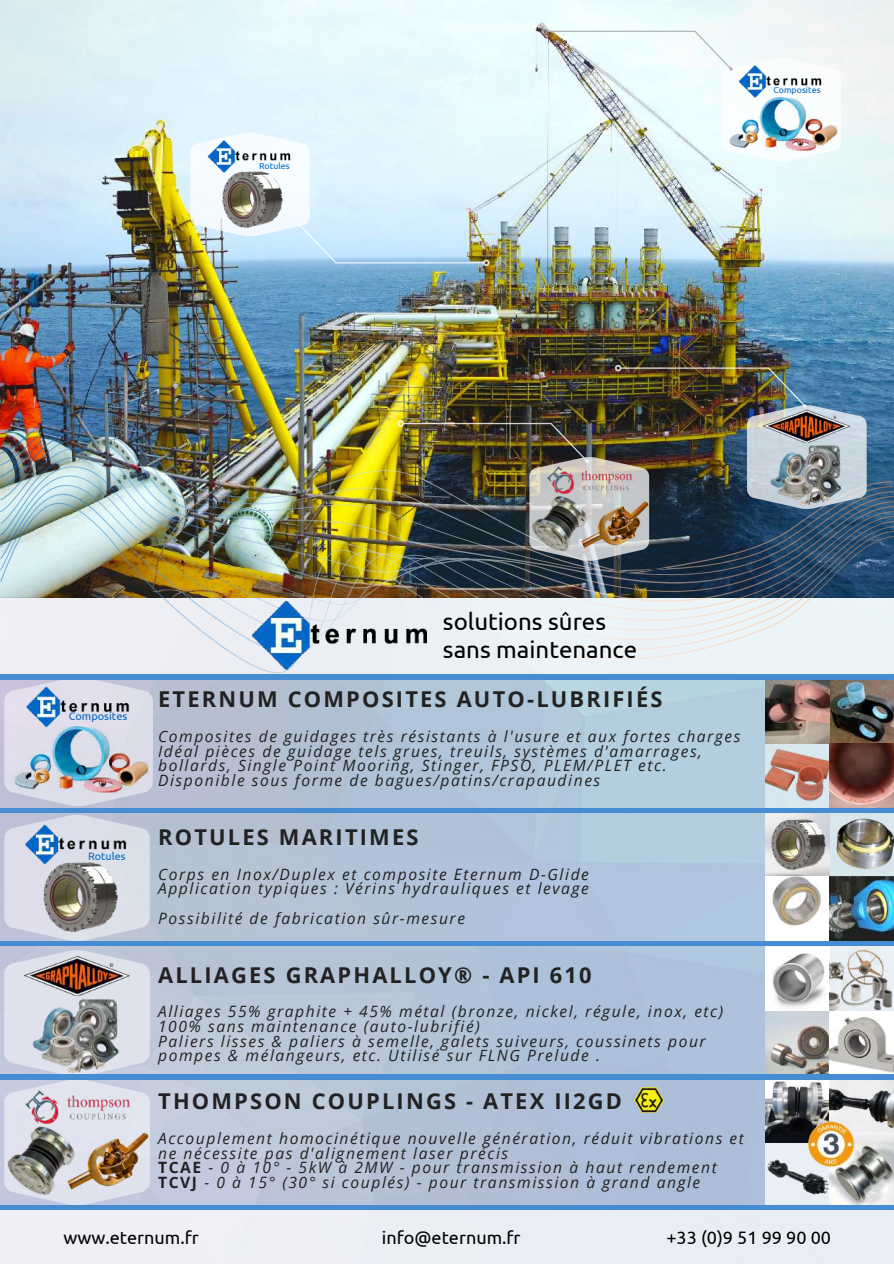
<style>
.page{position:relative;width:894px;height:1264px;background:#fff}
.page>*{position:absolute;margin:0;border:0;box-sizing:border-box;transform-origin:0 0}
.t1{font:24px/28.2px "Ubuntu";color:#000}
.t2{font:700 21.9px "Open Sans";letter-spacing:.1em;color:#222}
.t3{font:18px "Ubuntu";color:#000}
.t4{font:italic 15.6px/14.7px "Open Sans";letter-spacing:.1em;color:#222}
.t5{font:10.95px "Ubuntu";color:#0367c6}
.t6{font:10.8px "Ubuntu";color:#0367c6}
.t7{font:8.85px "Ubuntu";color:#0367c6}
.s1{font-weight:700;font-style:normal}
</style>
<div class="page">
<img style="left:0;top:679px;width:765px;height:526px">
<div style="left:0;top:597px;width:893px;height:78px;background:#ecf3f7"></div>
<div style="left:0;top:1209px;width:893px;height:54px;background:#ebeef4"></div>
<img style="left:634px;top:1087px;width:29px;height:25px">
<img style="left:0;top:0;width:893px;height:398px">
<img style="left:0;top:398px;width:893px;height:262px">
<img style="left:231px;top:597px;width:216px;height:77px">
<img style="left:840px;top:97px;width:4px;height:53px">
<svg style="left:190px;top:132px;width:299px;height:134px"></svg>
<svg style="left:541px;top:28px;width:299px;height:134px"></svg>
<img style="left:765px;top:679px;width:128px;height:129px">
<svg style="left:4px;top:679px;width:149px;height:127px;background:#cacde0"></svg>
<img style="left:14px;top:684px;width:126px;height:42px">
<img style="left:5px;top:726px;width:152px;height:66px">
<img style="left:765px;top:812px;width:128px;height:129px">
<svg style="left:4px;top:814px;width:146px;height:127px;background:#d2d5e3"></svg>
<img style="left:28px;top:866px;width:104px;height:75px">
<img style="left:14px;top:822px;width:123px;height:44px">
<hr style="left:0;top:675px;width:893px;height:4px;background:#468cd2">
<hr style="left:0;top:808px;width:893px;height:4px;background:#468cd2">
<img style="left:765px;top:1078px;width:128px;height:127px">
<hr style="left:0;top:1205px;width:893px;height:4px;background:#468cd2">
<img style="left:806px;top:1120px;width:49px;height:47px">
<img style="left:4px;top:950px;width:146px;height:255px">
<img style="left:33px;top:995px;width:89px;height:79px">
<img style="left:22px;top:955px;width:110px;height:40px">
<svg style="left:765px;top:945px;width:128px;height:129px"></svg>
<hr style="left:0;top:941px;width:893px;height:4px;background:#468cd2">
<hr style="left:0;top:1074px;width:893px;height:4px;background:#468cd2">
<img style="left:397px;top:365px;width:469px;height:196px">
<img style="left:770px;top:442px;width:73px;height:66px">
<img style="left:761px;top:409px;width:90px;height:33px">
<p class="t7" style="left:259px;top:161px;width:32px">Rotules</p>
<p class="t7" style="left:773px;top:84px;width:49px">Composites</p>
<p class="t5" style="left:69px;top:710px;width:60px">Composites</p>
<p class="t6" style="left:88px;top:849px;width:39px">Rotules</p>
<h1 class="t1" style="left:443px;top:607px;width:196px">solutions sûres sans maintenance</h1>
<h2 class="t2" style="left:158px;top:684px;width:505px">ETERNUM COMPOSITES AUTO-LUBRIFIÉS</h2>
<p class="t4" style="left:158px;top:728px;width:583px">Composites de guidages très résistants à l'usure et aux fortes charges Idéal pièces de guidage tels grues, treuils, systèmes d'amarrages, bollards, Single Point Mooring, Stinger, FPSO, PLEM/PLET etc.<br>Disponible sous forme de bagues/patins/crapaudines</p>
<h2 class="t2" style="left:158px;top:821px;width:262px">ROTULES MARITIMES</h2>
<p class="t4" style="left:158px;top:866px;width:432px">Corps en Inox/Duplex et composite Eternum D-Glide<br>Application typiques : Vérins hydrauliques et levage</p>
<p class="t4" style="left:158px;top:910px;width:308px">Possibilité de fabrication sûr-mesure</p>
<h2 class="t2" style="left:158px;top:959px;width:435px">ALLIAGES GRAPHALLOY® - API 610</h2>
<p class="t4" style="left:158px;top:1003px;width:566px">Alliages 55% graphite + 45% métal (bronze, nickel, régule, inox, etc)<br>100% sans maintenance (auto-lubrifié)<br>Paliers lisses &amp; paliers à semelle, galets suiveurs, coussinets pour pompes &amp; mélangeurs, etc. Utilisé sur FLNG Prelude .</p>
<h2 class="t2" style="left:158px;top:1085px;width:465px">THOMPSON COUPLINGS - ATEX II2GD</h2>
<p class="t4" style="left:158px;top:1130px;width:587px">Accouplement homocinétique nouvelle génération, réduit vibrations et ne nécessite pas d'alignement laser précis<br><span class="s1">TCAE</span> - 0 à 10° - 5kW à 2MW - pour transmission à haut rendement <span class="s1">TCVJ</span> - 0 à 15° (30° si couplés) - pour transmission à grand angle</p>
<p class="t3" style="left:63px;top:1227px;width:137px">www.eternum.fr</p>
<p class="t3" style="left:382px;top:1227px;width:140px">info@eternum.fr</p>
<p class="t3" style="left:666px;top:1227px;width:166px">+33 (0)9 51 99 90 00</p>
</div>
